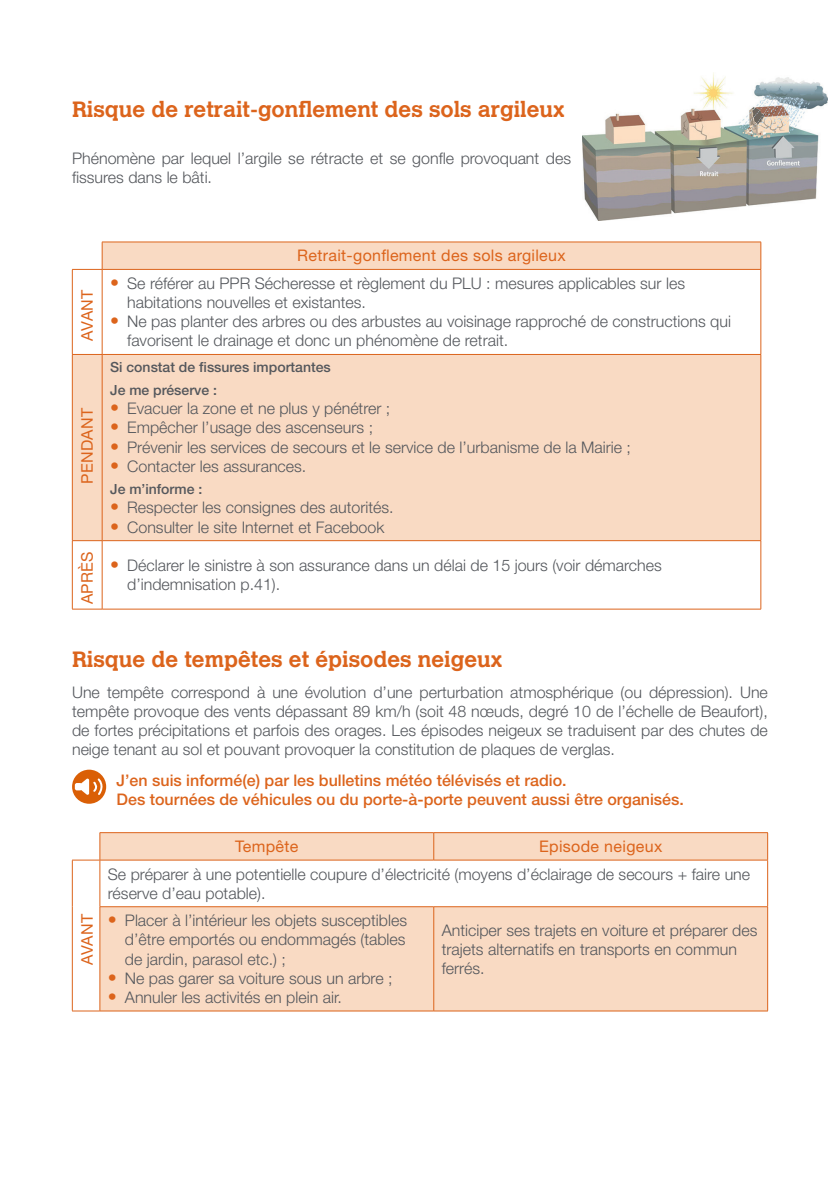
<style>
.page{position:relative;width:840px;height:1191px;background:#fff}
.page>*{position:absolute;margin:0;border:0;box-sizing:border-box;transform-origin:0 0}
.titre_orange_11pts{font:700 22px "Calvert";color:#dc641c}
.Texte_8_pts{font:300 16px/19.2px "Helvetica Neue LT Std";color:#54575c}
.Tableau{font:300 16px/19.2px "Helvetica Neue LT Std";color:#54575c}
.alerte_orange{font:500 16px "Helvetica Neue LT Std";color:#dc641c}
.Tableau_titres{font:16px "Helvetica Neue LT Std";letter-spacing:.02em;color:#dc641c}
.Tableau_bold{font:500 14px "Helvetica Neue LT Std";color:#54575c}
.s1{font-size:18px;color:#dc641c}
</style>
<div class="page">
<svg style="left:72px;top:242px;width:688px;height:298px;fill:#f9dac3"></svg>
<hr style="left:102px;top:269px;width:658px;height:1px;background:#dc641c">
<hr style="left:72px;top:354px;width:30px;height:1px;background:#dc641c">
<hr style="left:102px;top:354px;width:658px;height:1px;background:#dc641c">
<hr style="left:72px;top:540px;width:30px;height:1px;background:#dc641c">
<hr style="left:102px;top:540px;width:658px;height:1px;background:#dc641c">
<hr style="left:102px;top:242px;width:658px;height:1px;background:#dc641c">
<svg style="left:102px;top:242px;width:1px;height:27px"></svg>
<svg style="left:760px;top:242px;width:1px;height:27px"></svg>
<hr style="left:760px;top:270px;width:1px;height:84px;background:#dc641c">
<hr style="left:760px;top:355px;width:1px;height:185px;background:#dc641c">
<hr style="left:760px;top:541px;width:1px;height:68px;background:#dc641c">
<hr style="left:102px;top:609px;width:658px;height:1px;background:#dc641c">
<hr style="left:72px;top:269px;width:30px;height:1px;background:#dc641c">
<hr style="left:72px;top:270px;width:1px;height:84px;background:#dc641c">
<hr style="left:102px;top:270px;width:1px;height:84px;background:#dc641c">
<hr style="left:72px;top:355px;width:1px;height:185px;background:#dc641c">
<hr style="left:102px;top:355px;width:1px;height:185px;background:#dc641c">
<hr style="left:72px;top:541px;width:1px;height:68px;background:#dc641c">
<hr style="left:102px;top:541px;width:1px;height:68px;background:#dc641c">
<hr style="left:72px;top:609px;width:30px;height:1px;background:#dc641c">
<svg style="left:100px;top:833px;width:666px;height:177px;fill:#f9dac3"></svg>
<svg style="left:433px;top:833px;width:1px;height:26px"></svg>
<hr style="left:100px;top:859px;width:333px;height:1px;background:#dc641c">
<hr style="left:433px;top:859px;width:334px;height:1px;background:#dc641c">
<hr style="left:100px;top:906px;width:333px;height:1px;background:#dc641c">
<hr style="left:433px;top:906px;width:334px;height:1px;background:#dc641c">
<hr style="left:433px;top:907px;width:1px;height:103px;background:#dc641c">
<hr style="left:100px;top:832px;width:333px;height:1px;background:#dc641c">
<hr style="left:433px;top:832px;width:334px;height:1px;background:#dc641c">
<svg style="left:766px;top:833px;width:1px;height:27px"></svg>
<hr style="left:766px;top:860px;width:1px;height:46px;background:#dc641c">
<hr style="left:766px;top:907px;width:1px;height:103px;background:#dc641c">
<hr style="left:100px;top:1010px;width:333px;height:1px;background:#dc641c">
<hr style="left:433px;top:1010px;width:334px;height:1px;background:#dc641c">
<svg style="left:72px;top:833px;width:28px;height:27px"></svg>
<hr style="left:72px;top:860px;width:1px;height:46px;background:#dc641c">
<hr style="left:99px;top:860px;width:1px;height:46px;background:#dc641c">
<hr style="left:72px;top:906px;width:1px;height:104px;background:#dc641c">
<hr style="left:99px;top:907px;width:1px;height:103px;background:#dc641c">
<svg style="left:72px;top:1010px;width:28px;height:1px"></svg>
<img style="left:582px;top:72px;width:245px;height:148px">
<div style="left:72px;top:769px;width:34px;height:34px;background:#da5f06;border-radius:50%"></div>
<div style="left:75px;top:783px;width:7px;height:7px;background:#fff;border-radius:2px"></div>
<svg style="left:78px;top:777px;width:27px;height:20px"></svg>
<p class="titre_orange_11pts" style="left:72px;top:95px;width:493px">Risque de retrait-gonflement des sols argileux</p>
<p class="Texte_8_pts" style="left:72px;top:148px;width:500px">Phénomène par lequel l’argile se rétracte et se gonfle provoquant des fissures dans le bâti.</p>
<p class="Tableau_titres" style="left:78px;top:340px;width:53px;rotate:-90deg">AVANT</p>
<p class="Tableau_titres" style="left:78px;top:484px;width:77px;rotate:-90deg">PENDANT</p>
<p class="Tableau_titres" style="left:78px;top:604px;width:55px;rotate:-90deg">APRÈS</p>
<p class="Tableau_titres" style="left:297px;top:246px;width:270px">Retrait-gonflement des sols argileux</p>
<p class="Texte_8_pts" style="left:127px;top:273px;width:559px;text-indent:-17px"><span class="s1">•</span> Se référer au PPR Sécheresse et règlement du PLU : mesures applicables sur les habitations nouvelles et existantes.</p>
<p class="Texte_8_pts" style="left:127px;top:312px;width:605px;text-indent:-17px"><span class="s1">•</span> Ne pas planter des arbres ou des arbustes au voisinage rapproché de constructions qui favorisent le drainage et donc un phénomène de retrait.</p>
<p class="Tableau_bold" style="left:110px;top:359px;width:222px">Si constat de fissures importantes</p>
<p class="Tableau_bold" style="left:110px;top:381px;width:108px">Je me préserve :</p>
<p class="Texte_8_pts" style="left:110px;top:398px;width:281px"><span class="s1">•</span> Evacuer la zone et ne plus y pénétrer ;</p>
<p class="Texte_8_pts" style="left:110px;top:418px;width:264px"><span class="s1">•</span> Empêcher l’usage des ascenseurs ;</p>
<p class="Texte_8_pts" style="left:110px;top:437px;width:522px"><span class="s1">•</span> Prévenir les services de secours et le service de l’urbanisme de la Mairie ;</p>
<p class="Texte_8_pts" style="left:110px;top:456px;width:198px"><span class="s1">•</span> Contacter les assurances.</p>
<p class="Tableau_bold" style="left:110px;top:481px;width:94px">Je m’informe :</p>
<p class="Texte_8_pts" style="left:110px;top:498px;width:285px"><span class="s1">•</span> Respecter les consignes des autorités.</p>
<p class="Texte_8_pts" style="left:110px;top:517px;width:275px"><span class="s1">•</span> Consulter le site Internet et Facebook</p>
<p class="Texte_8_pts" style="left:127px;top:555px;width:536px;text-indent:-17px"><span class="s1">•</span> Déclarer le sinistre à son assurance dans un délai de 15 jours (voir démarches d’indemnisation p.41).</p>
<p class="titre_orange_11pts" style="left:72px;top:645px;width:431px">Risque de tempêtes et épisodes neigeux</p>
<p class="Texte_8_pts" style="left:72px;top:682px;width:697px;text-align:justify">Une tempête correspond à une évolution d’une perturbation atmosphérique (ou dépression). Une tempête provoque des vents dépassant 89 km/h (soit 48 nœuds, degré 10 de l’échelle de Beaufort), de fortes précipitations et parfois des orages. Les épisodes neigeux se traduisent par des chutes de neige tenant au sol et pouvant provoquer la constitution de plaques de verglas.</p>
<p class="alerte_orange" style="left:116px;top:770px;width:451px">J’en suis informé(e) par les bulletins météo télévisés et radio.</p>
<p class="alerte_orange" style="left:116px;top:790px;width:568px">Des tournées de véhicules ou du porte-à-porte peuvent aussi être organisés.</p>
<p class="Tableau_titres" style="left:235px;top:837px;width:65px">Tempête</p>
<p class="Tableau_titres" style="left:539px;top:837px;width:125px">Episode neigeux</p>
<p class="Tableau" style="left:108px;top:864px;width:643px">Se préparer à une potentielle coupure d’électricité (moyens d’éclairage de secours + faire une réserve d’eau potable).</p>
<p class="Texte_8_pts" style="left:125px;top:910px;width:283px;text-align:justify;text-indent:-17px"><span class="s1">•</span> Placer à l’intérieur les objets susceptibles d’être emportés ou endommagés (tables de jardin, parasol etc.) ;</p>
<p class="Texte_8_pts" style="left:108px;top:968px;width:286px"><span class="s1">•</span> Ne pas garer sa voiture sous un arbre ;</p>
<p class="Texte_8_pts" style="left:108px;top:987px;width:235px"><span class="s1">•</span> Annuler les activités en plein air.</p>
<p class="Tableau_titres" style="left:78px;top:965px;width:53px;rotate:-90deg">AVANT</p>
<p class="Tableau" style="left:441px;top:920px;width:317px">Anticiper ses trajets en voiture et préparer des trajets alternatifs en transports en commun ferrés.</p>
</div>
